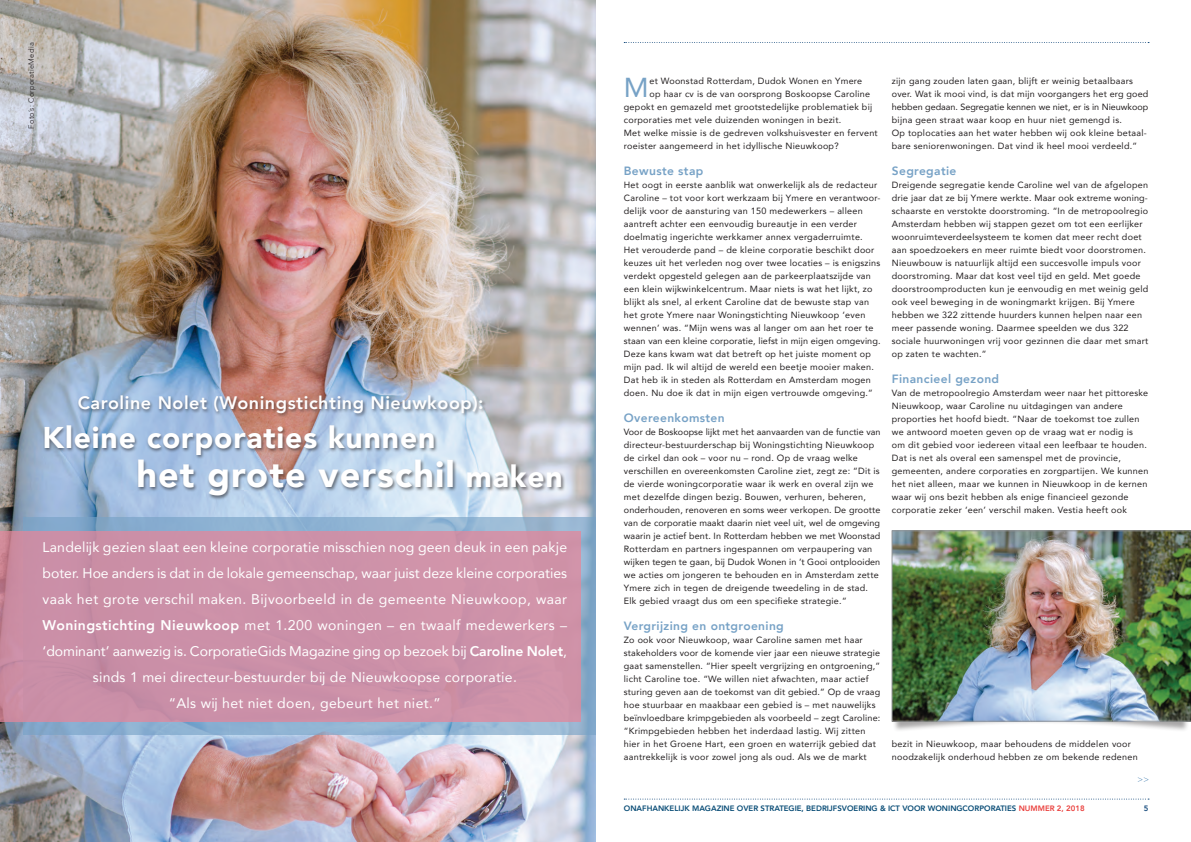
<style>
.page{position:relative;width:1191px;height:842px;background:#fff}
.page>*{position:absolute;margin:0;border:0;box-sizing:border-box;transform-origin:0 0}
.t1{font:900 36px "Avenir";letter-spacing:.03em;color:#fff}
.t2{font:900 30px "Avenir";letter-spacing:.03em;color:#fff}
.t3{font:27.4px "Avenir";color:#77a2c6}
.t4{font:800 18px "Avenir";letter-spacing:.03em;color:#fff}
.t5{font:14px/26px "Avenir";letter-spacing:.02em;color:#fff;text-align:justify}
.t6{font:14px "Avenir";color:#fff}
.t7{font:800 12px "Avenir";letter-spacing:.03em;color:#77a2c6}
.t8{font:9px/13px "Avenir";letter-spacing:.03em;color:#231f20}
.t9{font:9px "Avenir";letter-spacing:.005em;color:#231f20}
.t10{font:9px "Avenir";letter-spacing:.01em;color:#231f20}
.t11{font:9px "Avenir";color:#231f20}
.t12{font:800 7.8px "Avenir";color:#074b75}
.t13{font:800 7.8px "Avenir";color:#144a7c}
.t14{font:300 7.5px "Avenir";letter-spacing:.03em;color:#231f20}
.s1{font-size:30px}
.s2{font-weight:800}
.s3{color:#ea3f3c}
</style>
<div class="page">
<svg style="left:624px;top:799px;width:525px;height:1px"></svg>
<svg style="left:624px;top:42px;width:525px;height:1px"></svg>
<div style="left:892px;top:688px;width:297px;height:45px;background:#231f20;opacity:.4"></div>
<img style="left:0;top:0;width:595px;height:842px">
<svg style="left:1137px;top:777px;width:11px;height:5px"></svg>
<div style="left:43px;top:394px;width:522px;height:106px;background:#231f20;opacity:.55"></div>
<svg style="left:23px;top:517px;width:572px;height:217px;background:#8fafce"></svg>
<div style="left:0;top:531px;width:581px;height:190px;background:#cc90a8"></div>
<img style="left:891px;top:531px;width:300px;height:190px">
<p class="t14" style="left:27px;top:129px;width:87px;rotate:-90deg">Foto’s: CorporatieMedia</p>
<p class="t4" style="left:78px;top:389px;width:407px">Caroline Nolet (Woningstichting Nieuwkoop):</p>
<p class="t2" style="left:43px;top:412px;width:394px">Kleine corporaties kunnen</p>
<p class="t1" style="left:136px;top:444px;width:428px">het grote verschil <span class="s1">maken</span></p>
<p class="t5" style="left:43px;top:534px;width:526px">Landelijk gezien slaat een kleine corporatie misschien nog geen deuk in een pakje</p>
<p class="t6" style="left:43px;top:562px;width:526px">boter. Hoe anders is dat in de lokale gemeenschap, waar juist deze kleine corporaties</p>
<p class="t5" style="left:43px;top:586px;width:526px">vaak het grote verschil maken. Bijvoorbeeld in de gemeente Nieuwkoop, waar <span class="s2">Woningstichting Nieuwkoop</span> met 1.200 woningen – en twaalf medewerkers – ‘dominant’ aanwezig is. CorporatieGids Magazine ging op bezoek bij <span class="s2">Caroline Nolet</span>,</p>
<p class="t5" style="left:93px;top:664px;width:426px">sinds 1 mei directeur-bestuurder bij de Nieuwkoopse corporatie.</p>
<p class="t5" style="left:169px;top:690px;width:273px">“Als wij het niet doen, gebeurt het niet.”</p>
<p class="t3" style="left:624px;top:66px;width:26px">M</p>
<p class="t8" style="left:649px;top:74px;width:214px">et Woonstad Rotterdam, Dudok Wonen en Ymere</p>
<p class="t8" style="left:649px;top:87px;width:222px">op haar cv is de van oorsprong Boskoopse Caroline</p>
<p class="t8" style="left:624px;top:100px;width:250px">gepokt en gemazeld met grootstedelijke problematiek bij</p>
<p class="t8" style="left:624px;top:113px;width:219px">corporaties met vele duizenden woningen in bezit.</p>
<p class="t8" style="left:624px;top:126px;width:255px">Met welke missie is de gedreven volkshuisvester en fervent roeister aangemeerd in het idyllische Nieuwkoop?</p>
<p class="t7" style="left:624px;top:162px;width:81px">Bewuste stap</p>
<p class="t8" style="left:624px;top:178px;width:258px">Het oogt in eerste aanblik wat onwerkelijk als de redacteur<br>Caroline – tot voor kort werkzaam bij Ymere en verantwoor-</p>
<p class="t8" style="left:624px;top:204px;width:258px">delijk voor de aansturing van 150 medewerkers – alleen aantreft achter een eenvoudig bureautje in een verder doelmatig ingerichte werkkamer annex vergaderruimte.<br>Het verouderde pand – de kleine corporatie beschikt door keuzes uit het verleden nog over twee locaties – is enigszins</p>
<p class="t8" style="left:624px;top:269px;width:258px">verdekt opgesteld gelegen aan de parkeerplaatszijde van een klein wijkwinkelcentrum. Maar niets is wat het lijkt, zo blijkt als snel, al erkent Caroline dat de bewuste stap van het grote Ymere naar Woningstichting Nieuwkoop ‘even wennen’ was. “Mijn wens was al langer om aan het roer te staan van een kleine corporatie, liefst in mijn eigen omgeving.</p>
<p class="t8" style="left:624px;top:347px;width:251px">Deze kans kwam wat dat betreft op het juiste moment op mijn pad. Ik wil altijd de wereld een beetje mooier maken.<br>Dat heb ik in steden als Rotterdam en Amsterdam mogen doen. Nu doe ik dat in mijn eigen vertrouwde omgeving.”</p>
<p class="t7" style="left:624px;top:409px;width:102px">Overeenkomsten</p>
<p class="t9" style="left:624px;top:425px;width:258px">Voor de Boskoopse lijkt met het aanvaarden van de functie van</p>
<p class="t8" style="left:624px;top:438px;width:252px">directeur-bestuurderschap bij Woningstichting Nieuwkoop de cirkel dan ook – voor nu – rond. Op de vraag welke</p>
<p class="t8" style="left:624px;top:464px;width:257px">verschillen en overeenkomsten Caroline ziet, zegt ze: “Dit is</p>
<p class="t8" style="left:624px;top:477px;width:258px">de vierde woningcorporatie waar ik werk en overal zijn we met dezelfde dingen bezig. Bouwen, verhuren, beheren, onderhouden, renoveren en soms weer verkopen. De grootte</p>
<p class="t10" style="left:624px;top:516px;width:258px">van de corporatie maakt daarin niet veel uit, wel de omgeving</p>
<p class="t8" style="left:624px;top:529px;width:258px">waarin je actief bent. In Rotterdam hebben we met Woonstad</p>
<p class="t8" style="left:624px;top:542px;width:258px">Rotterdam en partners ingespannen om verpaupering van wijken tegen te gaan, bij Dudok Wonen in ’t Gooi ontplooiden</p>
<p class="t8" style="left:624px;top:568px;width:256px">we acties om jongeren te behouden en in Amsterdam zette<br>Ymere zich in tegen de dreigende tweedeling in de stad.<br>Elk gebied vraagt dus om een specifieke strategie.”</p>
<p class="t7" style="left:624px;top:617px;width:161px">Vergrijzing en ontgroening</p>
<p class="t8" style="left:624px;top:633px;width:258px">Zo ook voor Nieuwkoop, waar Caroline samen met haar stakeholders voor de komende vier jaar een nieuwe strategie</p>
<p class="t8" style="left:624px;top:659px;width:258px">gaat samenstellen. “Hier speelt vergrijzing en ontgroening,”</p>
<p class="t8" style="left:624px;top:672px;width:258px">licht Caroline toe. “We willen niet afwachten, maar actief sturing geven aan de toekomst van dit gebied.” Op de vraag</p>
<p class="t8" style="left:624px;top:698px;width:253px">hoe stuurbaar en maakbaar een gebied is – met nauwelijks</p>
<p class="t8" style="left:624px;top:711px;width:258px">beïnvloedbare krimpgebieden als voorbeeld – zegt Caroline:</p>
<p class="t8" style="left:624px;top:724px;width:254px">“Krimpgebieden hebben het inderdaad lastig. Wij zitten hier in het Groene Hart, een groen en waterrijk gebied dat aantrekkelijk is voor zowel jong als oud. Als we de markt</p>
<p class="t8" style="left:891px;top:74px;width:258px">zijn gang zouden laten gaan, blijft er weinig betaalbaars over. Wat ik mooi vind, is dat mijn voorgangers het erg goed</p>
<p class="t11" style="left:891px;top:100px;width:258px">hebben gedaan. Segregatie kennen we niet, er is in Nieuwkoop</p>
<p class="t8" style="left:891px;top:113px;width:232px">bijna geen straat waar koop en huur niet gemengd is.</p>
<p class="t8" style="left:891px;top:126px;width:257px">Op toplocaties aan het water hebben wij ook kleine betaal&shy;bare seniorenwoningen. Dat vind ik heel mooi verdeeld.”</p>
<p class="t7" style="left:891px;top:162px;width:66px">Segregatie</p>
<p class="t8" style="left:891px;top:178px;width:258px">Dreigende segregatie kende Caroline wel van de afgelopen drie jaar dat ze bij Ymere werkte. Maar ook extreme woning-</p>
<p class="t8" style="left:891px;top:204px;width:258px">schaarste en verstokte doorstroming. “In de metropoolregio</p>
<p class="t8" style="left:891px;top:217px;width:258px">Amsterdam hebben wij stappen gezet om tot een eerlijker woonruimteverdeelsysteem te komen dat meer recht doet aan spoedzoekers en meer ruimte biedt voor doorstromen.<br>Nieuwbouw is natuurlijk altijd een succesvolle impuls voor doorstroming. Maar dat kost veel tijd en geld. Met goede doorstroomproducten kun je eenvoudig en met weinig geld ook veel beweging in de woningmarkt krijgen. Bij Ymere hebben we 322 zittende huurders kunnen helpen naar een meer passende woning. Daarmee speelden we dus 322 sociale huurwoningen vrij voor gezinnen die daar met smart op zaten te wachten.”</p>
<p class="t7" style="left:891px;top:370px;width:109px">Financieel gezond</p>
<p class="t8" style="left:891px;top:386px;width:258px">Van de metropoolregio Amsterdam weer naar het pittoreske</p>
<p class="t8" style="left:891px;top:399px;width:233px">Nieuwkoop, waar Caroline nu uitdagingen van andere</p>
<p class="t8" style="left:891px;top:412px;width:257px">proporties het hoofd biedt. “Naar de toekomst toe zullen we antwoord moeten geven op de vraag wat er nodig is om dit gebied voor iedereen vitaal een leefbaar te houden.<br>Dat is net als overal een samenspel met de provincie,</p>
<p class="t8" style="left:891px;top:464px;width:258px">gemeenten, andere corporaties en zorgpartijen. We kunnen het niet alleen, maar we kunnen in Nieuwkoop in de kernen waar wij ons bezit hebben als enige financieel gezonde corporatie zeker ‘een’ verschil maken. Vestia heeft ook</p>
<p class="t8" style="left:891px;top:737px;width:247px">bezit in Nieuwkoop, maar behoudens de middelen voor noodzakelijk onderhoud hebben ze om bekende redenen</p>
<p class="t12" style="left:624px;top:803px;width:462px">ONAFHANKELIJK MAGAZINE OVER STRATEGIE, BEDRIJFSVOERING &amp; ICT VOOR WONINGCORPORATIES <span class="s3">NUMMER 2, 2018</span></p>
<p class="t13" style="left:1143px;top:803px;width:6px">5</p>
</div>
